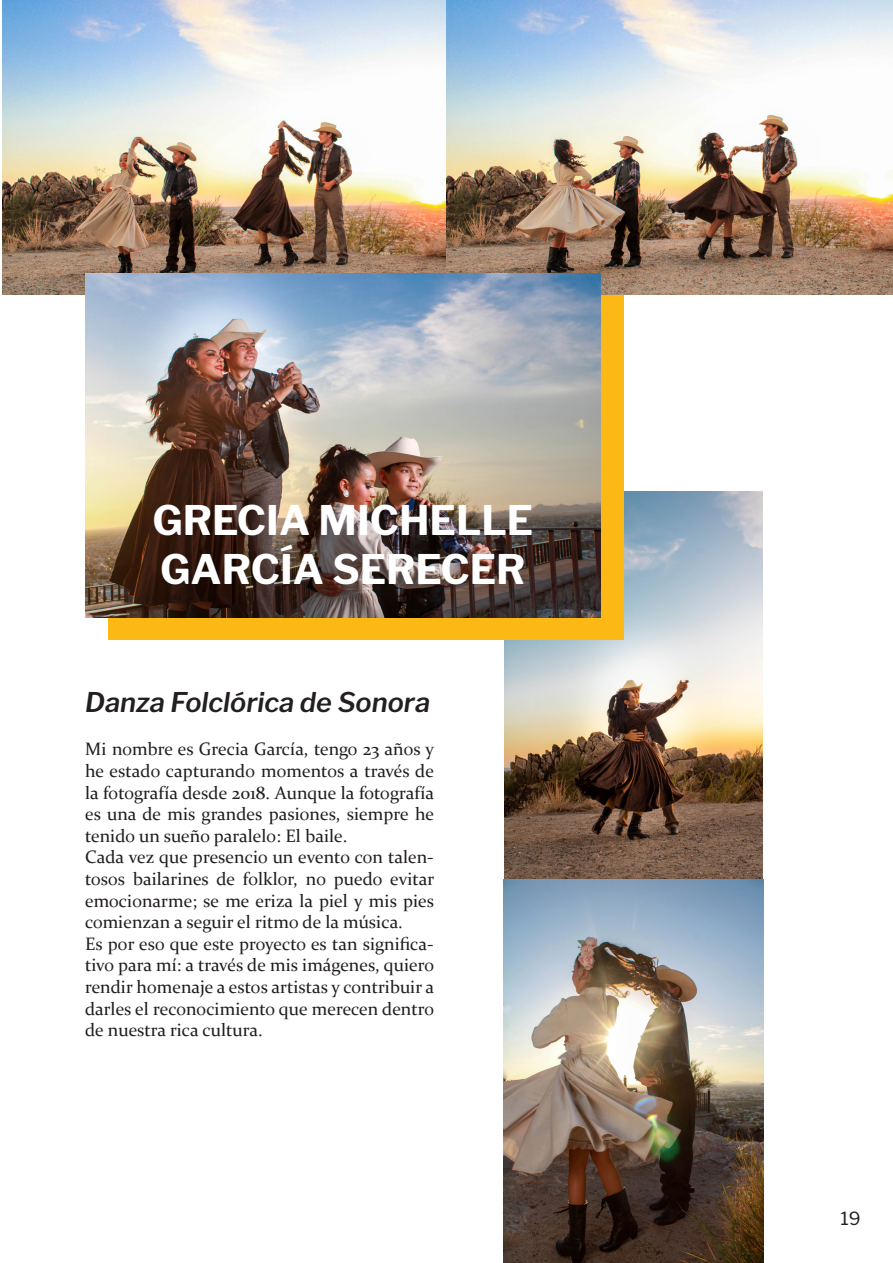
<style>
.page{position:relative;width:893px;height:1263px;background:#fff}
.page>*{position:absolute;margin:0;border:0;box-sizing:border-box;transform-origin:0 0}
.titb{font:100 40.5px/48.6px "Libre Franklin";color:#fff}
.Subtitulos{font:italic 100 27px "Libre Franklin";color:#231f20}
.Parrafo{font:18px/21.6px "Constantia";color:#231f20;text-align:justify}
.t1{font:100 18px "Libre Franklin";color:#231f20}
</style>
<div class="page">
<img style="left:504px;top:492px;width:259px;height:771px">
<div style="left:108px;top:294px;width:516px;height:346px;background:#fcb814"></div>
<img style="left:2px;top:0;width:891px;height:294px">
<img style="left:85px;top:274px;width:516px;height:343px">
<p class="titb" style="left:152px;top:492px;width:382px">GRECIA MICHELLE<br>GARCÍA SERECER</p>
<p class="Subtitulos" style="left:85px;top:682px;width:347px">Danza Folclórica de Sonora</p>
<p class="Parrafo" style="left:85px;top:737px;width:351px">Mi nombre es Grecia García, tengo 23 años y he estado capturando momentos a través de la fotografía desde 2018. Aunque la fotografía es una de mis grandes pasiones, siempre he tenido un sueño paralelo: El baile.</p>
<p class="Parrafo" style="left:85px;top:845px;width:351px">Cada vez que presencio un evento con talen&shy;tosos bailarines de folklor, no puedo evitar emocionarme; se me eriza la piel y mis pies comienzan a seguir el ritmo de la música.</p>
<p class="Parrafo" style="left:85px;top:932px;width:351px">Es por eso que este proyecto es tan significa&shy;tivo para mí: a través de mis imágenes, quiero rendir homenaje a estos artistas y contribuir a darles el reconocimiento que merecen dentro de nuestra rica cultura.</p>
<p class="t1" style="left:840px;top:1204px;width:22px">19</p>
</div>
